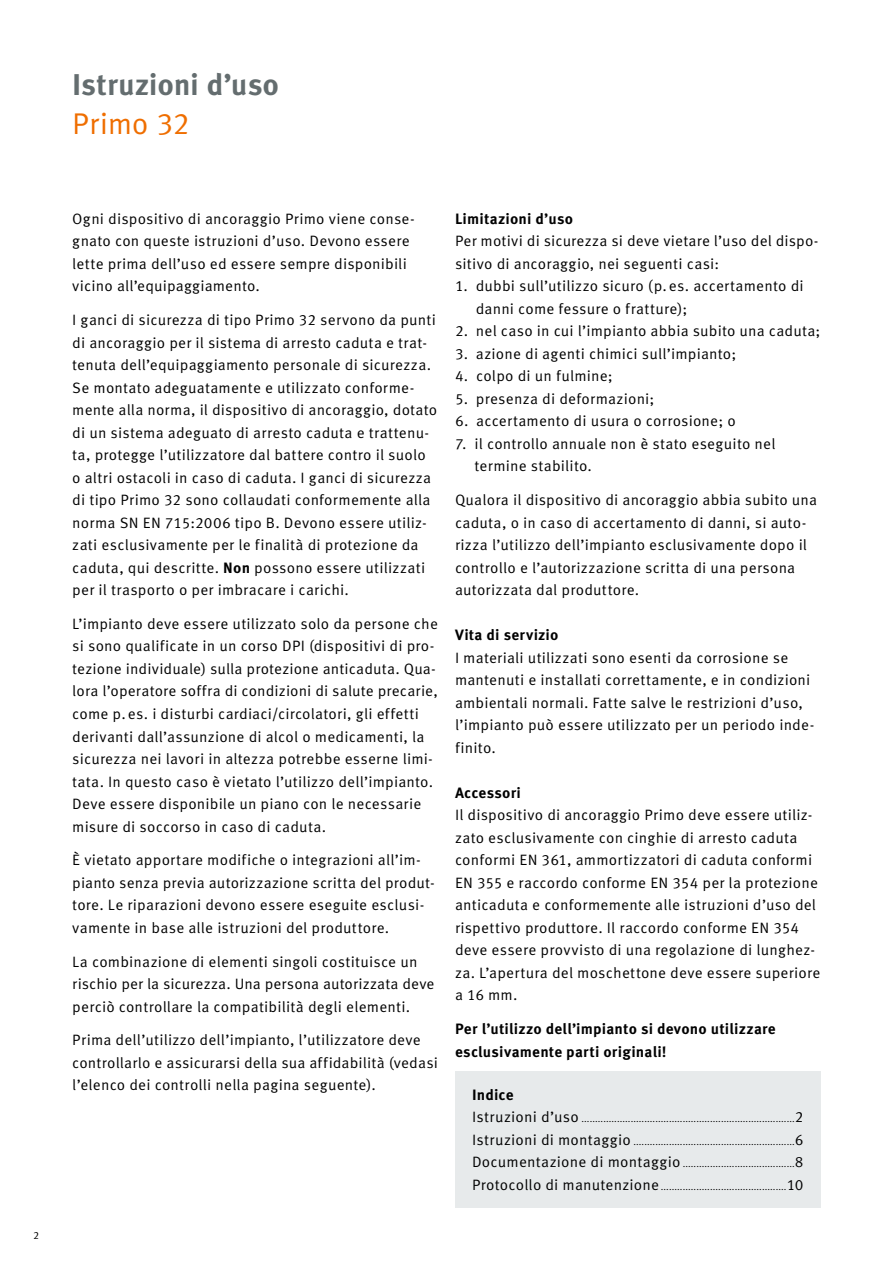
<style>
.page{position:relative;width:893px;height:1263px;background:#fff}
.page>*{position:absolute;margin:0;border:0;box-sizing:border-box;transform-origin:0 0}
.t1{font:700 30px "Meta Correspondence Pro";letter-spacing:-.005em;color:#646d6f}
.t2{font:30px "Meta Correspondence Pro";letter-spacing:-.01em;color:#ef6e00}
.t3{font:15px/22.5px "Meta Correspondence Pro";letter-spacing:.01em;color:#000}
.t4{font:700 15px/22.5px "Meta Correspondence Pro";letter-spacing:.01em;color:#000}
.t5{font:10.5px "Meta Correspondence Pro";color:#000}
.s1{font-weight:700}
</style>
<div class="page">
<div style="left:455px;top:1071px;width:366px;height:137px;background:#e7eaeb"></div>
<p class="t5" style="left:33px;top:1228px;width:8px">2</p>
<h1 class="t1" style="left:72px;top:61px;width:208px">Istruzioni d’uso</h1>
<h1 class="t2" style="left:72px;top:101px;width:119px">Primo 32</h1>
<p class="t3" style="left:72px;top:207px;width:344px">Ogni dispositivo di ancoraggio Primo viene conse&shy;gnato con queste istruzioni d’uso. Devono essere lette prima dell’uso ed essere sempre disponibili vicino all’equipaggiamento.</p>
<p class="t3" style="left:72px;top:308px;width:366px">I ganci di sicurezza di tipo Primo 32 servono da punti di ancoraggio per il sistema di arresto caduta e trat&shy;tenuta dell’equipaggiamento personale di sicurezza.<br>Se montato adeguatamente e utilizzato conforme&shy;mente alla norma, il dispositivo di ancoraggio, dotato di un sistema adeguato di arresto caduta e trattenu&shy;ta, protegge l’utilizzatore dal battere contro il suolo o altri ostacoli in caso di caduta. I ganci di sicurezza di tipo Primo 32 sono collaudati conformemente alla norma SN EN 715:2006 tipo B. Devono essere utiliz&shy;zati esclusivamente per le finalità di protezione da caduta, qui descritte. <span class="s1">Non</span> possono essere utilizzati per il trasporto o per imbracare i carichi.</p>
<p class="t3" style="left:72px;top:612px;width:367px">L’impianto deve essere utilizzato solo da persone che si sono qualificate in un corso DPI (dispositivi di pro&shy;tezione individuale) sulla protezione anticaduta. Qua&shy;lora l’operatore soffra di condizioni di salute precarie, come p. es. i disturbi cardiaci/circolatori, gli effetti derivanti dall’assunzione di alcol o medicamenti, la sicurezza nei lavori in altezza potrebbe esserne limi&shy;tata. In questo caso è vietato l’utilizzo dell’impianto.<br>Deve essere disponibile un piano con le necessarie misure di soccorso in caso di caduta.</p>
<p class="t3" style="left:72px;top:848px;width:364px">È vietato apportare modifiche o integrazioni all’im&shy;pianto senza previa autorizzazione scritta del produt&shy;tore. Le riparazioni devono essere eseguite esclusi&shy;vamente in base alle istruzioni del produttore.</p>
<p class="t3" style="left:72px;top:949px;width:364px">La combinazione di elementi singoli costituisce un rischio per la sicurezza. Una persona autorizzata deve perciò controllare la compatibilità degli elementi.</p>
<p class="t3" style="left:72px;top:1028px;width:367px">Prima dell’utilizzo dell’impianto, l’utilizzatore deve controllarlo e assicurarsi della sua affidabilità (vedasi l’elenco dei controlli nella pagina seguente).</p>
<p class="t4" style="left:455px;top:206px;width:120px">Limitazioni d’uso</p>
<p class="t3" style="left:455px;top:229px;width:365px">Per motivi di sicurezza si deve vietare l’uso del dispo&shy;sitivo di ancoraggio, nei seguenti casi:</p>
<p class="t3" style="left:476px;top:274px;width:329px;text-indent:-21px">1. dubbi sull’utilizzo sicuro (p. es. accertamento di danni come fessure o fratture);</p>
<p class="t3" style="left:455px;top:319px;width:367px">2. nel caso in cui l’impianto abbia subito una caduta;</p>
<p class="t3" style="left:455px;top:342px;width:283px">3. azione di agenti chimici sull’impianto;</p>
<p class="t3" style="left:455px;top:364px;width:159px">4. colpo di un fulmine;</p>
<p class="t3" style="left:455px;top:387px;width:201px">5. presenza di deformazioni;</p>
<p class="t3" style="left:455px;top:409px;width:282px">6. accertamento di usura o corrosione; o</p>
<p class="t3" style="left:474px;top:432px;width:303px;text-indent:-19px">7. il controllo annuale non è stato eseguito nel termine stabilito.</p>
<p class="t3" style="left:455px;top:488px;width:364px">Qualora il dispositivo di ancoraggio abbia subito una caduta, o in caso di accertamento di danni, si auto&shy;rizza l’utilizzo dell’impianto esclusivamente dopo il controllo e l’autorizzazione scritta di una persona autorizzata dal produttore.</p>
<p class="t4" style="left:455px;top:623px;width:105px">Vita di servizio</p>
<p class="t3" style="left:455px;top:645px;width:361px">I materiali utilizzati sono esenti da corrosione se mantenuti e installati correttamente, e in condizioni ambientali normali. Fatte salve le restrizioni d’uso, l’impianto può essere utilizzato per un periodo inde&shy;finito.</p>
<p class="t4" style="left:455px;top:780px;width:68px">Accessori</p>
<p class="t3" style="left:455px;top:803px;width:367px">Il dispositivo di ancoraggio Primo deve essere utiliz&shy;zato esclusivamente con cinghie di arresto caduta conformi EN 361, ammortizzatori di caduta conformi EN 355 e raccordo conforme EN 354 per la protezione anticaduta e conformemente alle istruzioni d’uso del rispettivo produttore. Il raccordo conforme EN 354 deve essere provvisto di una regolazione di lunghez&shy;za. L’apertura del moschettone deve essere superiore a 16 mm.</p>
<p class="t4" style="left:455px;top:1016px;width:322px">Per l’utilizzo dell’impianto si devono utilizzare esclusivamente parti originali!</p>
<p class="t4" style="left:472px;top:1082px;width:43px">Indice</p>
<p class="t3" style="left:472px;top:1105px;width:108px">Istruzioni d’uso</p>
<p class="t3" style="left:795px;top:1105px;width:10px">2</p>
<p class="t3" style="left:472px;top:1127px;width:160px">Istruzioni di montaggio</p>
<p class="t3" style="left:795px;top:1127px;width:10px">6</p>
<p class="t3" style="left:472px;top:1150px;width:210px">Documentazione di montaggio</p>
<p class="t3" style="left:795px;top:1150px;width:10px">8</p>
<p class="t3" style="left:472px;top:1172px;width:189px">Protocollo di manutenzione</p>
<p class="t3" style="left:787px;top:1172px;width:18px">10</p>
</div>
